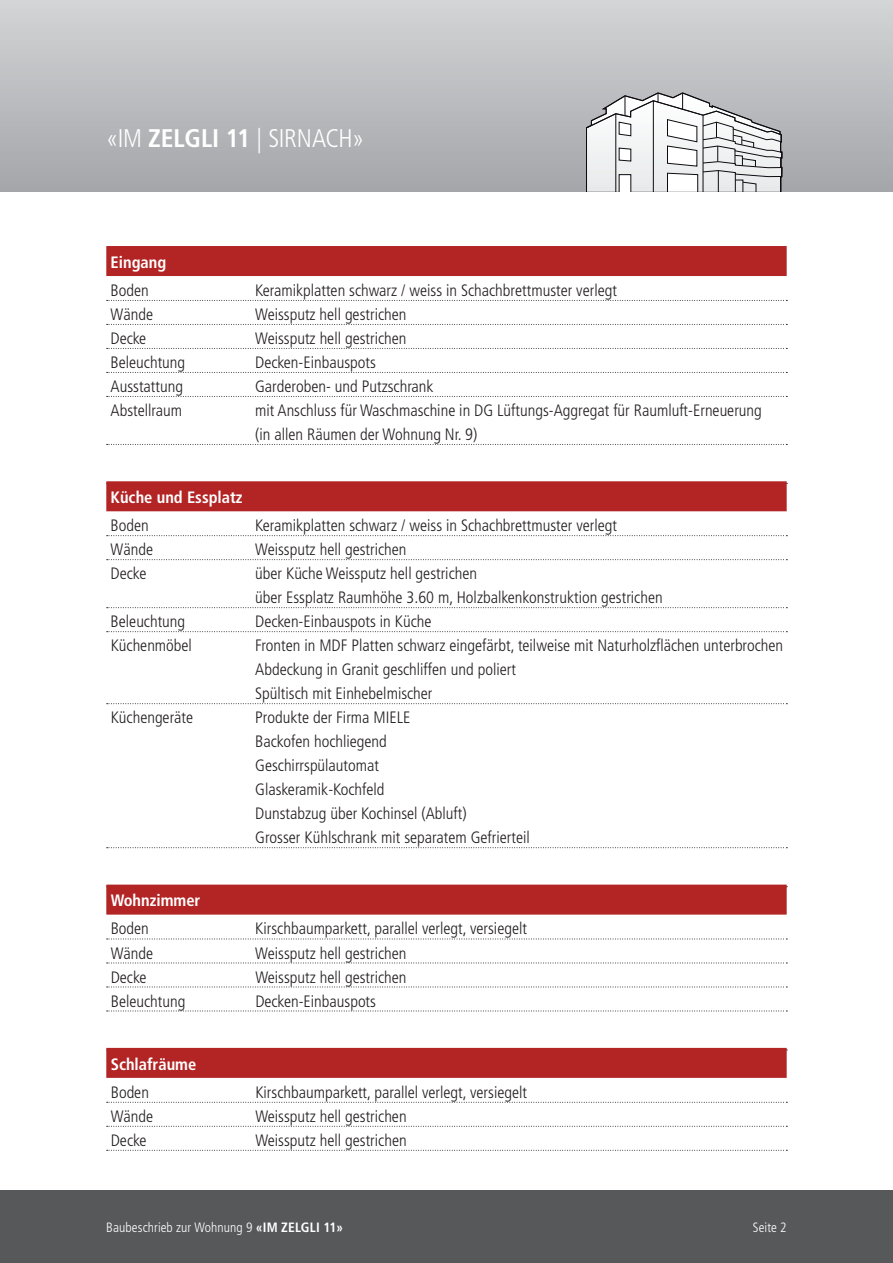
<style>
.page{position:relative;width:893px;height:1263px;background:#fff}
.page>*{position:absolute;margin:0;border:0;box-sizing:border-box;transform-origin:0 0}
.t1{font:300 condensed 25.5px "Frutiger";letter-spacing:-.015em;color:#fff}
.t2{font:300 condensed 16.5px/24px "Frutiger";color:#231f20}
.t3{font:700 condensed 16.5px "Frutiger";color:#fff}
.t4{font:300 condensed 13.5px "Frutiger";letter-spacing:.005em;color:#fff}
.t5{font:700 condensed 13.5px "Frutiger";color:#fff}
.s1{font-weight:700}
</style>
<div class="page">
<div style="left:106px;top:246px;width:681px;height:30px;background:#b22524"></div>
<svg style="left:107px;top:300px;width:680px;height:1px"></svg>
<svg style="left:107px;top:324px;width:680px;height:1px"></svg>
<svg style="left:107px;top:348px;width:680px;height:1px"></svg>
<svg style="left:107px;top:372px;width:680px;height:1px"></svg>
<svg style="left:107px;top:396px;width:680px;height:1px"></svg>
<svg style="left:107px;top:444px;width:680px;height:1px"></svg>
<div style="left:106px;top:481px;width:681px;height:30px;background:#b22524"></div>
<svg style="left:107px;top:535px;width:680px;height:1px"></svg>
<svg style="left:107px;top:559px;width:680px;height:1px"></svg>
<svg style="left:107px;top:607px;width:680px;height:1px"></svg>
<svg style="left:107px;top:631px;width:680px;height:1px"></svg>
<svg style="left:107px;top:703px;width:680px;height:1px"></svg>
<svg style="left:107px;top:847px;width:680px;height:1px"></svg>
<div style="left:106px;top:885px;width:681px;height:30px;background:#b22524"></div>
<svg style="left:107px;top:939px;width:680px;height:1px"></svg>
<svg style="left:107px;top:963px;width:680px;height:1px"></svg>
<svg style="left:107px;top:987px;width:680px;height:1px"></svg>
<svg style="left:107px;top:1011px;width:680px;height:1px"></svg>
<div style="left:106px;top:1048px;width:681px;height:30px;background:#b22524"></div>
<svg style="left:107px;top:1102px;width:680px;height:1px"></svg>
<svg style="left:107px;top:1126px;width:680px;height:1px"></svg>
<svg style="left:107px;top:1150px;width:680px;height:1px"></svg>
<div style="left:0;top:0;width:893px;height:191px;background:linear-gradient(to bottom,#d4d5d6,#a5a6aa)"></div>
<svg style="left:586px;top:92px;width:197px;height:99px"></svg>
<div style="left:0;top:1191px;width:893px;height:72px;background:#57585a"></div>
<h1 class="t1" style="left:106px;top:123px;width:259px">«Im <span class="s1">Zelgli 11</span> | Si rnach»</h1>
<p class="t3" style="left:106px;top:252px;width:61px">Eingang</p>
<p class="t2" style="left:111px;top:278px;width:40px">Boden</p>
<p class="t2" style="left:255px;top:278px;width:363px">Keramikplatten schwarz / weiss in Schachbrettmuster verlegt</p>
<p class="t2" style="left:111px;top:302px;width:44px">Wände</p>
<p class="t2" style="left:255px;top:302px;width:153px">Weissputz hell gestrichen</p>
<p class="t2" style="left:111px;top:326px;width:37px">Decke</p>
<p class="t2" style="left:255px;top:326px;width:153px">Weissputz hell gestrichen</p>
<p class="t2" style="left:111px;top:350px;width:76px">Beleuchtung</p>
<p class="t2" style="left:255px;top:350px;width:122px">Decken-Einbauspots</p>
<p class="t2" style="left:106px;top:374px;width:78px">Ausstattung</p>
<p class="t2" style="left:255px;top:374px;width:180px">Garderoben- und Putzschrank</p>
<p class="t2" style="left:106px;top:398px;width:77px">Abstellraum</p>
<p class="t2" style="left:255px;top:398px;width:508px">mit Anschluss für Waschmaschine in DG Lüftungs-Aggregat für Raumluft-Erneuerung (in allen Räumen der Wohnung N r. 9)</p>
<p class="t3" style="left:111px;top:487px;width:134px">Küche und Essplatz</p>
<p class="t2" style="left:111px;top:514px;width:40px">Boden</p>
<p class="t2" style="left:255px;top:514px;width:363px">Keramikplatten schwarz / weiss in Schachbrettmuster verlegt</p>
<p class="t2" style="left:111px;top:538px;width:44px">Wände</p>
<p class="t2" style="left:255px;top:538px;width:153px">Weissputz hell gestrichen</p>
<p class="t2" style="left:111px;top:562px;width:37px">Decke</p>
<p class="t2" style="left:255px;top:562px;width:409px">über Küche Weissputz hell gestrichen<br>über Essplatz Raumhöhe 3.60 m, Holzbalkenkonstruktion gestrichen</p>
<p class="t2" style="left:111px;top:610px;width:76px">Beleuchtung</p>
<p class="t2" style="left:255px;top:610px;width:178px">Decken-Einbauspots in Küche</p>
<p class="t2" style="left:111px;top:634px;width:83px">Küchenmöbel</p>
<p class="t2" style="left:255px;top:634px;width:529px">Fronten in M DF Platten schwarz eingefärbt, teilweise mit Naturholzflächen unterbrochen</p>
<p class="t2" style="left:264px;top:658px;width:253px">bdeckung in Granit geschliffen und poliert</p>
<p class="t2" style="left:255px;top:682px;width:179px">Spültisch mit Einhebelmischer</p>
<p class="t2" style="left:111px;top:706px;width:84px">Küchengeräte</p>
<p class="t2" style="left:255px;top:706px;width:276px">Produkte der Firma M IELE<br>Backofen hochliegend<br>Geschirrspülautomat<br>Glaskeramik-Kochfeld<br>Dunstabzug über Kochinsel (Abluft)<br>Grosser Kühlschrank mit separatem Gefrierteil</p>
<p class="t3" style="left:106px;top:891px;width:95px">Wohnzimmer</p>
<p class="t2" style="left:111px;top:917px;width:40px">Boden</p>
<p class="t2" style="left:255px;top:917px;width:273px">Kirschbaumparkett, parallel verlegt, versiegelt</p>
<p class="t2" style="left:111px;top:941px;width:44px">Wände</p>
<p class="t2" style="left:255px;top:941px;width:153px">Weissputz hell gestrichen</p>
<p class="t2" style="left:111px;top:965px;width:37px">Decke</p>
<p class="t2" style="left:255px;top:965px;width:153px">Weissputz hell gestrichen</p>
<p class="t2" style="left:111px;top:989px;width:76px">Beleuchtung</p>
<p class="t2" style="left:255px;top:989px;width:122px">Decken-Einbauspots</p>
<p class="t3" style="left:111px;top:1054px;width:87px">Schlafräume</p>
<p class="t2" style="left:111px;top:1080px;width:40px">Boden</p>
<p class="t2" style="left:255px;top:1080px;width:273px">Kirschbaumparkett, parallel verlegt, versiegelt</p>
<p class="t2" style="left:111px;top:1104px;width:44px">Wände</p>
<p class="t2" style="left:255px;top:1104px;width:153px">Weissputz hell gestrichen</p>
<p class="t2" style="left:111px;top:1128px;width:37px">Decke</p>
<p class="t2" style="left:255px;top:1128px;width:153px">Weissputz hell gestrichen</p>
<p class="t4" style="left:106px;top:1219px;width:189px">Baubeschrieb zur Wohnung 9 <span class="s1">«I M ZELGLI</span></p>
<p class="t5" style="left:323px;top:1219px;width:21px">11»</p>
<p class="t4" style="left:753px;top:1219px;width:35px">Seite 2</p>
</div>
